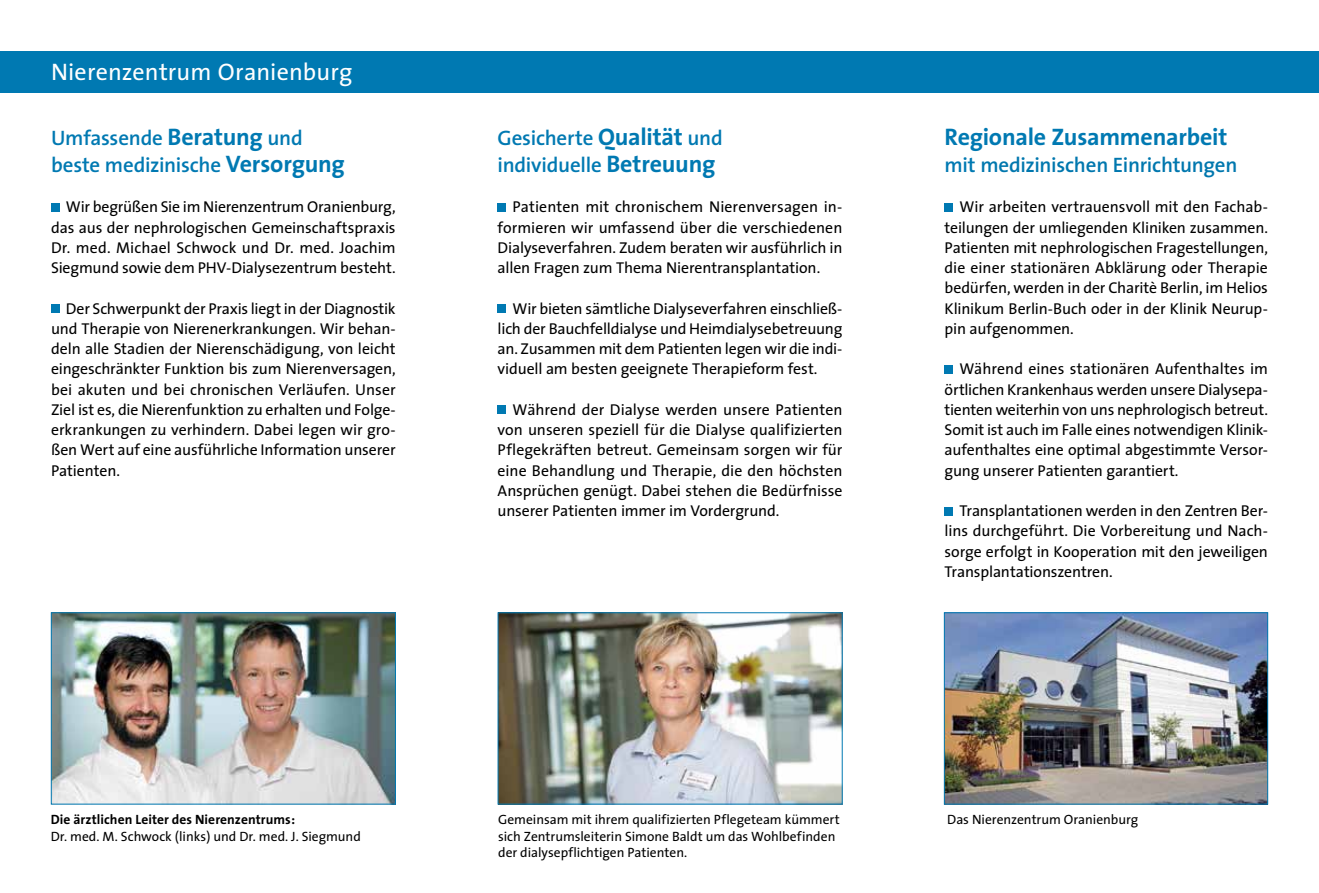
<style>
.page{position:relative;width:1319px;height:893px;background:#fff}
.page>*{position:absolute;margin:0;border:0;box-sizing:border-box;transform-origin:0 0}
.t1{font:24px "The Sans";letter-spacing:.005em;color:#fff}
.t2{font:700 24px "The Sans";letter-spacing:-.01em;color:#0079b2}
.t3{font:600 21px/27px "The Sans";letter-spacing:-.01em;color:#0079b2}
.t4{font:600 21px "The Sans";letter-spacing:-.015em;color:#0077ae}
.t5{font:15.75px/20.2px "The Sans";letter-spacing:-.01em;color:#000;text-align:justify}
.t6{font:13.5px/16.5px "The Sans";color:#000}
.t7{font:700 13.5px "The Sans";letter-spacing:.005em;color:#000}
.s1{font-weight:700;font-size:24px}
.s2{color:#0079b2}
</style>
<div class="page">
<img style="left:53px;top:614px;width:340px;height:188px">
<div style="left:51px;top:612px;width:344px;height:192px;border:1px solid #0079b2"></div>
<img style="left:499px;top:614px;width:341px;height:188px">
<div style="left:497px;top:612px;width:345px;height:192px;border:1px solid #0079b2"></div>
<img style="left:945px;top:614px;width:320px;height:188px">
<div style="left:943px;top:612px;width:324px;height:192px;border:1px solid #0079b2"></div>
<div style="left:497px;top:203px;width:9px;height:9px;background:#0079b2"></div>
<div style="left:497px;top:304px;width:9px;height:9px;background:#0079b2"></div>
<div style="left:497px;top:406px;width:9px;height:8px;background:#0079b2"></div>
<div style="left:51px;top:203px;width:9px;height:9px;background:#0079b2"></div>
<div style="left:51px;top:304px;width:9px;height:9px;background:#0079b2"></div>
<div style="left:944px;top:203px;width:8px;height:9px;background:#0079b2"></div>
<div style="left:944px;top:365px;width:8px;height:9px;background:#0079b2"></div>
<div style="left:944px;top:507px;width:8px;height:8px;background:#0079b2"></div>
<div style="left:0;top:51px;width:1318px;height:41px;background:#0079b2"></div>
<h1 class="t1" style="left:51px;top:51px;width:303px">Nierenzentrum Oranienburg</h1>
<h2 class="t3" style="left:51px;top:124px;width:295px">Umfassende <span class="s1">Beratung</span> und beste medizinische <span class="s1">Versorgung</span></h2>
<p class="t5" style="left:51px;top:197px;width:346px;text-indent:15px">Wir begrüßen Sie im Nierenzentrum Oranienburg, das aus der nephrologischen Gemeinschaftspraxis Dr. med. Michael Schwock und Dr. med. Joachim Siegmund sowie dem PHV-Dialysezentrum besteht.</p>
<p class="t5" style="left:51px;top:298px;width:346px;text-indent:15px">Der Schwerpunkt der Praxis liegt in der Diagnostik und Therapie von Nierenerkrankungen. Wir behan&shy;deln alle Stadien der Nierenschädigung, von leicht eingeschränkter Funktion bis zum Nierenversagen, bei akuten und bei chronischen Verläufen. Unser Ziel ist es, die Nierenfunktion zu erhalten und Folge&shy;erkrankungen zu verhindern. Dabei legen wir gro&shy;ßen Wert auf eine ausführliche Information unserer Patienten.</p>
<p class="t7" style="left:51px;top:808px;width:246px">Die ärztlichen Leiter des Nierenzentrums:</p>
<p class="t6" style="left:51px;top:827px;width:311px">Dr. med. M. Schwock (links) und Dr. med. J. Siegmund</p>
<h2 class="t3" style="left:497px;top:124px;width:227px">Gesicherte <span class="s1">Qualität</span> und individuelle <span class="s1">Betreuung</span></h2>
<p class="t5" style="left:497px;top:197px;width:346px;text-indent:15px">Patienten mit chronischem Nierenversagen in&shy;formieren wir umfassend über die verschiedenen Dialyseverfahren. Zudem beraten wir ausführlich in allen Fragen zum Thema Nierentransplantation.</p>
<p class="t5" style="left:497px;top:298px;width:346px;text-indent:15px">Wir bieten sämtliche Dialyseverfahren einschließ&shy;lich der Bauchfelldialyse und Heimdialysebetreuung an. Zusammen mit dem Patienten legen wir die indi&shy;viduell am besten geeignete Therapieform fest.</p>
<p class="t5" style="left:497px;top:399px;width:346px;text-indent:15px">Während der Dialyse werden unsere Patienten von unseren speziell für die Dialyse qualifizierten Pflegekräften betreut. Gemeinsam sorgen wir für eine Behandlung und Therapie, die den höchsten Ansprüchen genügt. Dabei stehen die Bedürfnisse unserer Patienten immer im Vordergrund.</p>
<h1 class="t2" style="left:944px;top:117px;width:284px">Regionale Zusammenarbeit</h1>
<h2 class="t4" style="left:944px;top:147px;width:294px"><span class="s2">mit</span> medizinischen Einrichtungen</h2>
<p class="t5" style="left:944px;top:197px;width:325px;text-indent:15px">Wir arbeiten vertrauensvoll mit den Fachab&shy;teilungen der umliegenden Kliniken zusammen.<br>Patienten mit nephrologischen Fragestellungen, die einer stationären Abklärung oder Therapie bedürfen, werden in der Charitè Berlin, im Helios Klinikum Berlin-Buch oder in der Klinik Neurup&shy;pin aufgenommen.</p>
<p class="t5" style="left:944px;top:359px;width:325px;text-indent:15px">Während eines stationären Aufenthaltes im örtlichen Krankenhaus werden unsere Dialysepa&shy;tienten weiterhin von uns nephrologisch betreut.<br>Somit ist auch im Falle eines notwendigen Klinik&shy;aufenthaltes eine optimal abgestimmte Versor&shy;gung unserer Patienten garantiert.</p>
<p class="t5" style="left:944px;top:500px;width:325px;text-indent:15px">Transplantationen werden in den Zentren Ber&shy;lins durchgeführt. Die Vorbereitung und Nach&shy;sorge erfolgt in Kooperation mit den jeweiligen Transplantationszentren.</p>
<p class="t6" style="left:498px;top:811px;width:343px">Gemeinsam mit ihrem qualifizierten Pflegeteam kümmert sich Zentrumsleiterin Simone Baldt um das Wohlbefinden der dialysepflichtigen Patienten.</p>
<p class="t6" style="left:947px;top:811px;width:192px">Das Nierenzentrum Oranienburg</p>
</div>
